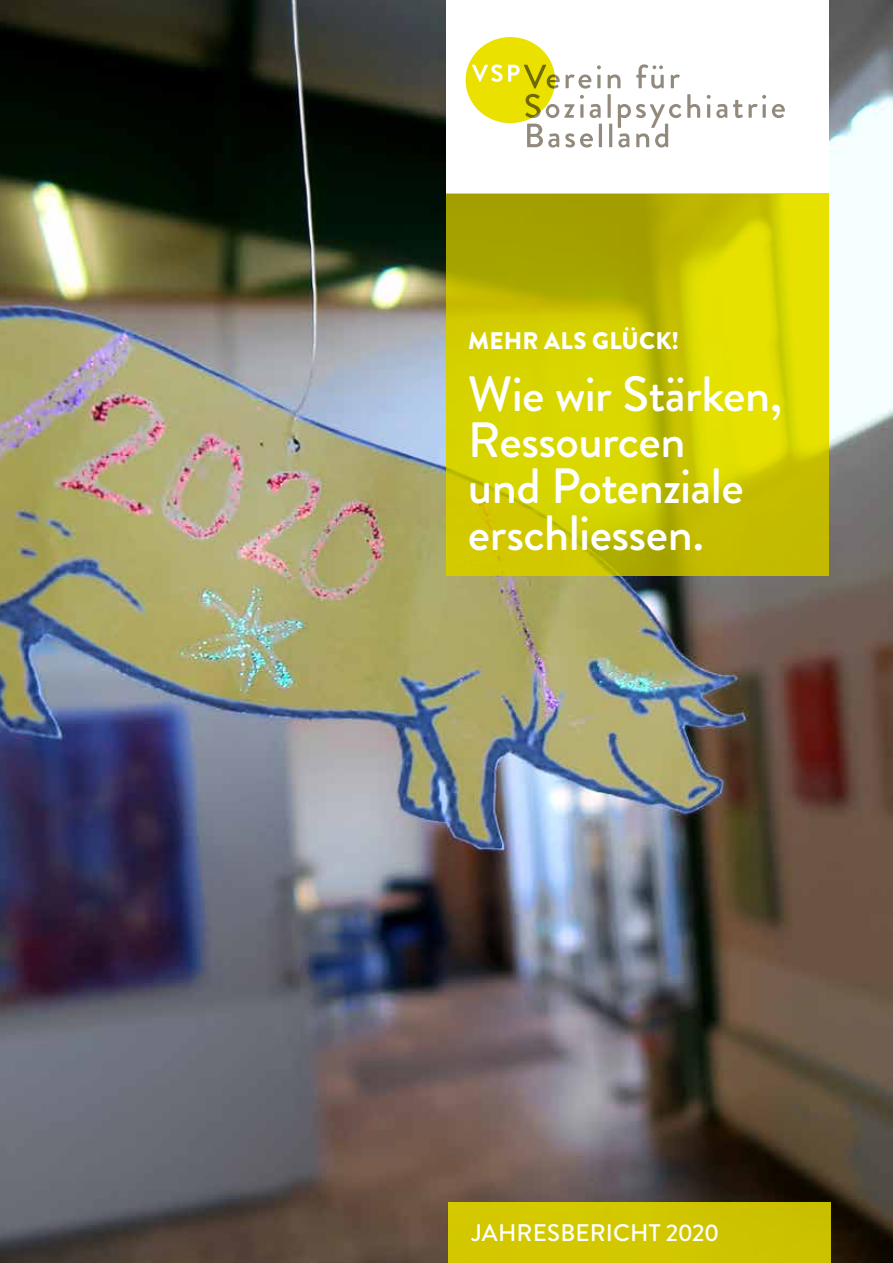
<style>
.page{position:relative;width:893px;height:1263px;background:#fff}
.page>*{position:absolute;margin:0;border:0;box-sizing:border-box;transform-origin:0 0}
.t1{font:500 49.5px/46.5px "Brandon Grotesque";letter-spacing:-.015em;color:#fff}
.t2{font:500 24px "Brandon Grotesque";letter-spacing:.01em;color:#fff}
.t3{font:900 24px "Brandon Grotesque";letter-spacing:.01em;color:#fff}
</style>
<div class="page">
<img style="left:0;top:0;width:893px;height:1263px">
<div style="left:446px;top:0;width:383px;height:193px;background:#fff"></div>
<div style="left:466px;top:37px;width:89px;height:86px;background:#ebe100;border-radius:50%"></div>
<svg style="left:608px;top:74px;width:12px;height:14px"></svg>
<svg style="left:636px;top:64px;width:28px;height:25px"></svg>
<svg style="left:671px;top:74px;width:9px;height:14px"></svg>
<hr style="left:608px;top:94px;width:3px;height:24px;background:#938a7e">
<svg style="left:687px;top:94px;width:13px;height:24px"></svg>
<svg style="left:707px;top:95px;width:20px;height:23px"></svg>
<svg style="left:733px;top:100px;width:10px;height:18px"></svg>
<svg style="left:749px;top:95px;width:17px;height:23px"></svg>
<svg style="left:772px;top:104px;width:13px;height:14px"></svg>
<svg style="left:527px;top:124px;width:32px;height:24px"></svg>
<svg style="left:565px;top:133px;width:28px;height:15px"></svg>
<hr style="left:599px;top:124px;width:3px;height:23px;background:#938a7e">
<hr style="left:609px;top:124px;width:3px;height:23px;background:#938a7e">
<svg style="left:618px;top:104px;width:63px;height:44px"></svg>
<svg style="left:472px;top:64px;width:129px;height:54px"></svg>
<svg style="left:446px;top:193px;width:383px;height:383px;background:#cbc600"></svg>
<div style="left:448px;top:1202px;width:382px;height:61px;background:#d2c700"></div>
<p class="t3" style="left:468px;top:324px;width:213px">MEHR ALS GLÜCK!</p>
<p class="t1" style="left:468px;top:371px;width:316px">Wie wir Stärken,<br>Ressourcen<br>und Potenziale erschliessen.</p>
<p class="t2" style="left:472px;top:1216px;width:249px">JAHRESBERICHT 2020</p>
</div>
